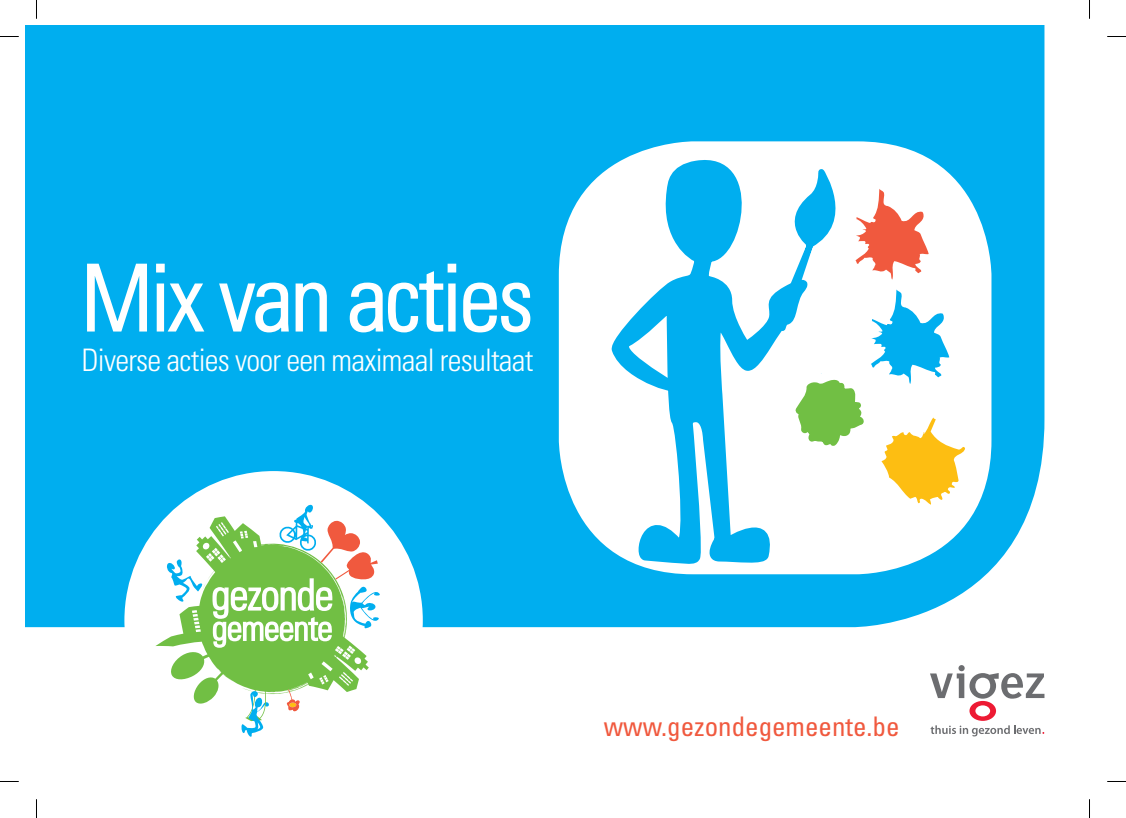
<style>
.page{position:relative;width:1126px;height:818px;background:#fff}
.page>*{position:absolute;margin:0;border:0;box-sizing:border-box;transform-origin:0 0}
.t1{font:300 condensed 91.25px "Univers LT";letter-spacing:-.025em;color:#fff}
.t2{font:300 condensed 31px "Univers LT";letter-spacing:-.025em;color:#fff}
.t3{font:condensed 27px "Univers LT";color:#f0593e}
</style>
<div class="page">
<div style="left:26px;top:26px;width:1018px;height:600px;background:#00aeef"></div>
<svg style="left:499px;top:84px;width:546px;height:536px;background:#16b5f0"></svg>
<svg style="left:86px;top:262px;width:62px;height:70px;background:#3cc0f2"></svg>
<svg style="left:155px;top:262px;width:51px;height:71px;background:#2ebcf1"></svg>
<svg style="left:218px;top:281px;width:110px;height:52px;background:#3ac0f2"></svg>
<svg style="left:349px;top:262px;width:182px;height:71px;background:#2ebcf1"></svg>
<svg style="left:930px;top:665px;width:114px;height:71px"></svg>
<svg style="left:541px;top:124px;width:467px;height:467px;fill:#00aeef"></svg>
<svg style="left:611px;top:153px;width:207px;height:441px"></svg>
<svg style="left:768px;top:172px;width:196px;height:332px"></svg>
<div style="left:124px;top:471px;width:299px;height:298px;background:#fff;border-radius:50%"></div>
<svg style="left:155px;top:516px;width:214px;height:188px"></svg>
<svg style="left:284px;top:689px;width:18px;height:23px"></svg>
<svg style="left:212px;top:503px;width:172px;height:144px"></svg>
<svg style="left:241px;top:688px;width:29px;height:48px"></svg>
<svg style="left:165px;top:557px;width:39px;height:45px"></svg>
<svg style="left:0;top:36px;width:19px;height:1px"></svg>
<svg style="left:1107px;top:36px;width:18px;height:1px"></svg>
<svg style="left:36px;top:0;width:1px;height:19px"></svg>
<svg style="left:36px;top:799px;width:1px;height:18px"></svg>
<svg style="left:1089px;top:0;width:1px;height:19px"></svg>
<svg style="left:1089px;top:799px;width:1px;height:18px"></svg>
<h1 class="t1" style="left:81px;top:243px;width:453px">Mix van acties</h1>
<p class="t2" style="left:81px;top:341px;width:453px">Diverse acties voor een maximaal resultaat</p>
<p class="t3" style="left:603px;top:708px;width:297px">www.gezondegemeente.be</p>
</div>
